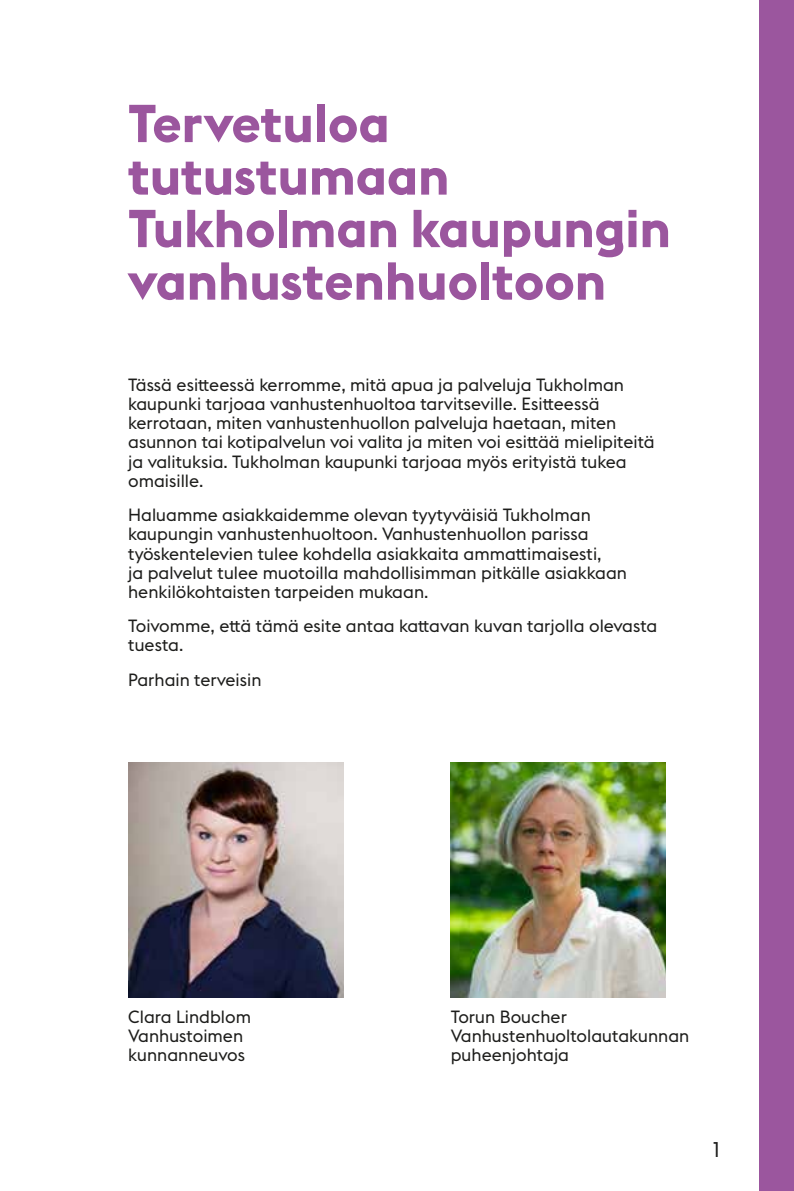
<style>
.page{position:relative;width:794px;height:1191px;background:#fff}
.page>*{position:absolute;margin:0;border:0;box-sizing:border-box;transform-origin:0 0}
.t1{font:700 52.5px/52.5px "Stockholm Type Display";color:#9b569e}
.t2{font:21px "Stockholm Type";color:#1d1d1b}
.t3{font:17.5px/19.2px "Stockholm Type";color:#1d1d1b}
</style>
<div class="page">
<div style="left:759px;top:0;width:35px;height:1191px;background:#9b569e"></div>
<img style="left:128px;top:762px;width:215px;height:235px">
<img style="left:451px;top:762px;width:215px;height:235px">
<h1 class="t1" style="left:128px;top:95px;width:544px">Tervetuloa tutustumaan<br>Tukholman kaupungin vanhustenhuoltoon</h1>
<p class="t3" style="left:128px;top:374px;width:528px">Tässä esitteessä kerromme, mitä apua ja palveluja Tukholman kaupunki tarjoaa vanhustenhuoltoa tarvitseville. Esitteessä kerrotaan, miten vanhustenhuollon palveluja haetaan, miten asunnon tai kotipalvelun voi valita ja miten voi esittää mielipiteitä ja valituksia. Tukholman kaupunki tarjoaa myös erityistä tukea omaisille.</p>
<p class="t3" style="left:128px;top:504px;width:500px">Haluamme asiakkaidemme olevan tyytyväisiä Tukholman kaupungin vanhustenhuoltoon. Vanhustenhuollon parissa työskentelevien tulee kohdella asiakkaita ammattimaisesti,<br>ja palvelut tulee muotoilla mahdollisimman pitkälle asiakkaan henkilökohtaisten tarpeiden mukaan.</p>
<p class="t3" style="left:128px;top:615px;width:531px">Toivomme, että tämä esite antaa kattavan kuvan tarjolla olevasta tuesta.</p>
<p class="t3" style="left:128px;top:669px;width:135px">Parhain terveisin</p>
<p class="t3" style="left:128px;top:1006px;width:124px">Clara Lindblom</p>
<p class="t3" style="left:128px;top:1025px;width:118px">Vanhustoimen kunnanneuvos</p>
<p class="t3" style="left:451px;top:1006px;width:118px">Torun Boucher</p>
<p class="t3" style="left:451px;top:1025px;width:240px">Vanhustenhuoltolautakunnan puheenjohtaja</p>
<p class="t2" style="left:713px;top:1135px;width:8px">1</p>
</div>
